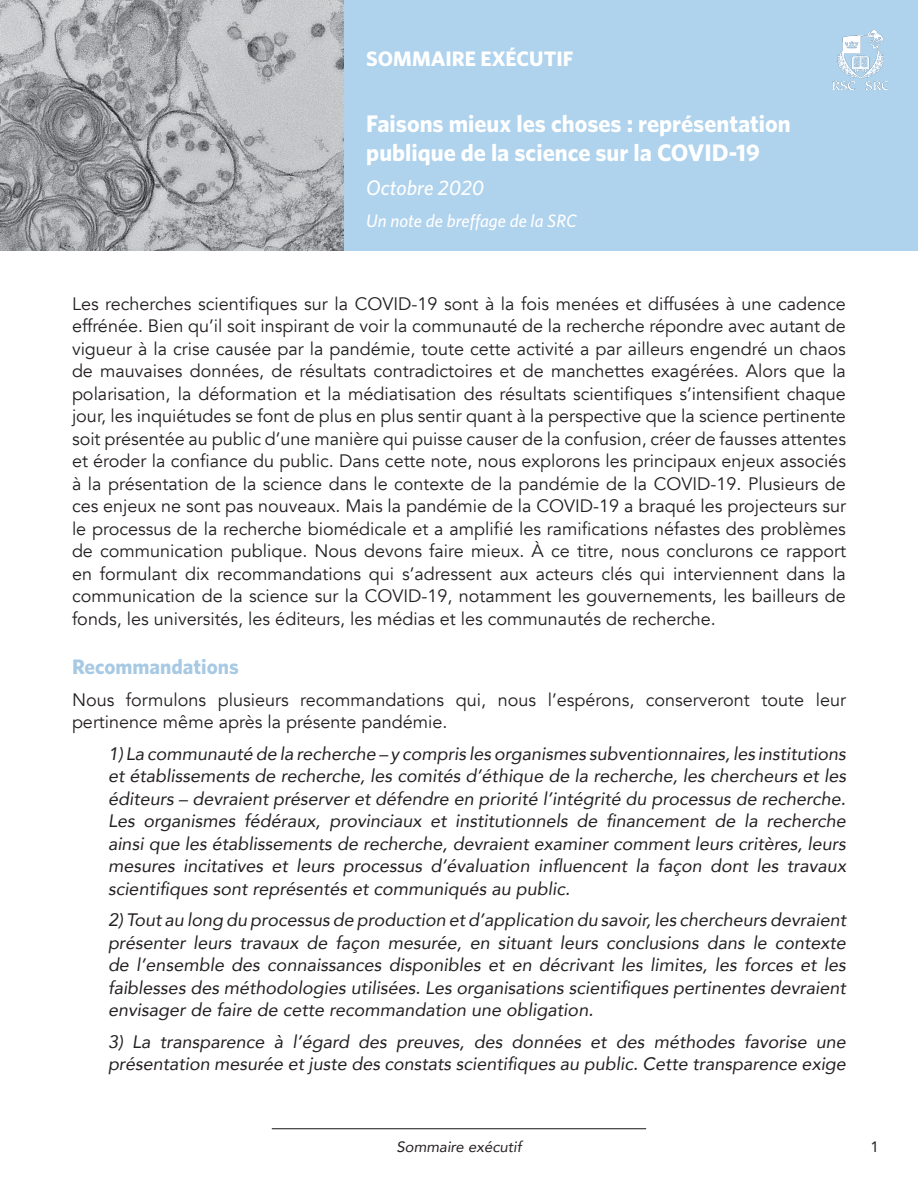
<style>
.page{position:relative;width:918px;height:1188px;background:#fff}
.page>*{position:absolute;margin:0;border:0;box-sizing:border-box;transform-origin:0 0}
.t1{font:700 24px/28.8px "Whitney";color:#fff}
.t2{font:700 21px "Whitney";color:#fff}
.Section_Heading{font:700 21px "Whitney";color:#a7c9e3}
.t3{font:italic 500 21px "Whitney";color:#fff}
.Regular_Text{font:18px/22.5px "Avenir";color:#231f20;text-align:justify}
.Regular_Text-2{font:italic 18px/22.5px "Avenir";color:#231f20;text-align:justify}
.t4{font:italic 500 18px "Whitney";color:#fff}
.t5{font:italic 15px "Avenir";color:#231f20}
.t6{font:15px "Avenir";color:#231f20}
</style>
<div class="page">
<hr style="left:272px;top:1128px;width:374px;height:1px;background:#151414">
<div style="left:0;top:0;width:918px;height:250px;background:#afd2ed"></div>
<img style="left:0;top:0;width:343px;height:250px">
<img style="left:832px;top:30px;width:56px;height:60px">
<p class="t2" style="left:366px;top:45px;width:209px">SOMMAIRE EXÉCUTIF</p>
<p class="t1" style="left:366px;top:108px;width:426px">Faisons mieux les choses : représentation publique de la science sur la COVID-19</p>
<p class="t3" style="left:366px;top:174px;width:119px">Octobre 2020</p>
<p class="t4" style="left:366px;top:209px;width:212px">Un note de breffage de la SRC</p>
<p class="Regular_Text" style="left:72px;top:292px;width:776px">Les recherches scientifiques sur la COVID-19 sont à la fois menées et diffusées à une cadence effrénée. Bien qu’il soit inspirant de voir la communauté de la recherche répondre avec autant de vigueur à la crise causée par la pandémie, toute cette activité a par ailleurs engendré un chaos de mauvaises données, de résultats contradictoires et de manchettes exagérées. Alors que la polarisation, la déformation et la médiatisation des résultats scientifiques s’intensifient chaque jour, les inquiétudes se font de plus en plus sentir quant à la perspective que la science pertinente soit présentée au public d’une manière qui puisse causer de la confusion, créer de fausses attentes et éroder la confiance du public. Dans cette note, nous explorons les principaux enjeux associés à la présentation de la science dans le contexte de la pandémie de la COVID-19. Plusieurs de ces enjeux ne sont pas nouveaux. Mais la pandémie de la COVID-19 a braqué les projecteurs sur le processus de la recherche biomédicale et a amplifié les ramifications néfastes des problèmes de communication publique. Nous devons faire mieux. À ce titre, nous conclurons ce rapport en formulant dix recommandations qui s’adressent aux acteurs clés qui interviennent dans la communication de la science sur la COVID-19, notamment les gouvernements, les bailleurs de fonds, les universités, les éditeurs, les médias et les communautés de recherche.</p>
<p class="Section_Heading" style="left:72px;top:653px;width:168px">Recommandations</p>
<p class="Regular_Text" style="left:72px;top:688px;width:775px">Nous formulons plusieurs recommandations qui, nous l’espérons, conserveront toute leur pertinence même après la présente pandémie.</p>
<p class="Regular_Text-2" style="left:108px;top:742px;width:740px">1) La communauté de la recherche – y compris les organismes subventionnaires, les institutions et établissements de recherche, les comités d’éthique de la recherche, les chercheurs et les éditeurs – devraient préserver et défendre en priorité l’intégrité du processus de recherche.<br>Les organismes fédéraux, provinciaux et institutionnels de financement de la recherche ainsi que les établissements de recherche, devraient examiner comment leurs critères, leurs mesures incitatives et leurs processus d’évaluation influencent la façon dont les travaux scientifiques sont représentés et communiqués au public.</p>
<p class="Regular_Text-2" style="left:108px;top:908px;width:740px">2) Tout au long du processus de production et d’application du savoir, les chercheurs devraient présenter leurs travaux de façon mesurée, en situant leurs conclusions dans le contexte de l’ensemble des connaissances disponibles et en décrivant les limites, les forces et les faiblesses des méthodologies utilisées. Les organisations scientifiques pertinentes devraient envisager de faire de cette recommandation une obligation.</p>
<p class="Regular_Text-2" style="left:108px;top:1030px;width:740px">3) La transparence à l’égard des preuves, des données et des méthodes favorise une présentation mesurée et juste des constats scientifiques au public. Cette transparence exige</p>
<p class="t5" style="left:396px;top:1138px;width:127px">Sommaire exécutif</p>
<p class="t6" style="left:871px;top:1135px;width:10px">1</p>
</div>
